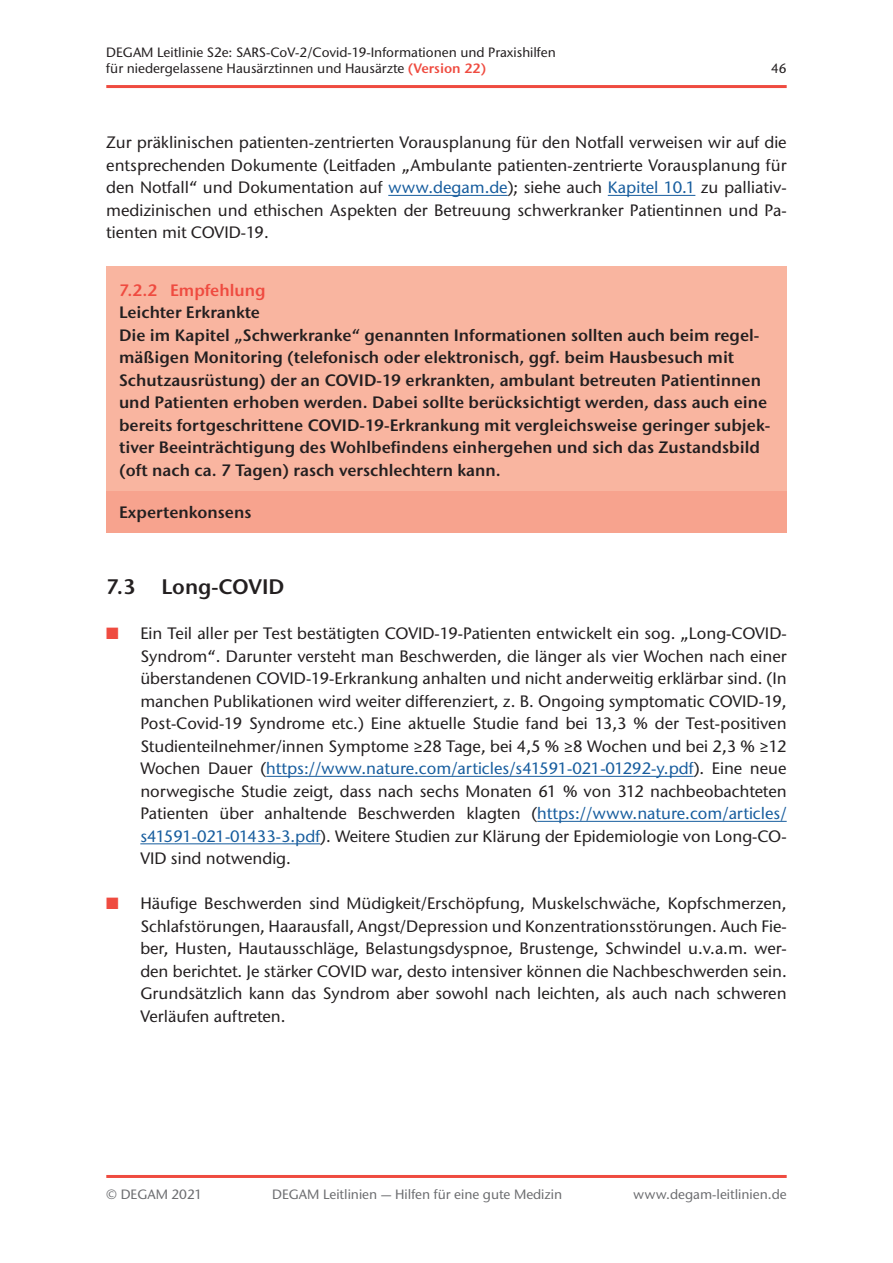
<style>
.page{position:relative;width:893px;height:1263px;background:#fff}
.page>*{position:absolute;margin:0;border:0;box-sizing:border-box;transform-origin:0 0}
.t1{font:600 21px "Stone Sans ITC Pro";color:#231f20}
.t2{font:500 16.5px/22.5px "Stone Sans ITC Std";color:#231f20;text-align:justify}
.t3{font:600 16.5px/22.5px "Stone Sans ITC Pro";color:#231f20}
.t4{font:600 16.5px "Stone Sans ITC Pro";color:#ef4b40}
.t5{font:500 13.5px/16.2px "Stone Sans ITC Std";color:#231f20}
.t6{font:500 13.5px "Stone Sans ITC Std";color:#6c6d70}
.s1{font-family:"Stone Sans ITC Pro";font-weight:600;color:#ef4b40}
.s2{color:#175d9e}
.s3{color:#ef4b40}
</style>
<div class="page">
<hr style="left:106px;top:85px;width:681px;height:3px;background:#ef4b40">
<hr style="left:106px;top:1175px;width:681px;height:3px;background:#ef4b40">
<hr style="left:388px;top:195px;width:120px;height:1px;background:#175d9e">
<hr style="left:608px;top:195px;width:87px;height:1px;background:#175d9e">
<hr style="left:266px;top:776px;width:428px;height:1px;background:#175d9e">
<hr style="left:537px;top:821px;width:250px;height:1px;background:#175d9e">
<hr style="left:140px;top:843px;width:180px;height:1px;background:#175d9e">
<div style="left:106px;top:267px;width:681px;height:224px;background:#f9b5a0"></div>
<div style="left:106px;top:491px;width:681px;height:42px;background:#f7a38e"></div>
<p class="t5" style="left:106px;top:44px;width:451px">DEGAM Leitlinie S2e: SARS-CoV-2/Covid-19-Informationen und Praxishilfen für niedergelassene Hausärztinnen und Hausärzte <span class="s1">(Version 22)</span></p>
<p class="t5" style="left:771px;top:61px;width:17px">46</p>
<p class="t2" style="left:106px;top:131px;width:682px">Zur präklinischen patienten-zentrierten Vorausplanung für den Notfall verweisen wir auf die entsprechenden Dokumente (Leitfaden „Ambulante patienten-zentrierte Vorausplanung für den Notfall“ und Dokumentation auf <span class="s2">www.degam.de</span>); siehe auch <span class="s2">Kapitel 10.1</span> zu palliativ&shy;medizinischen und ethischen Aspekten der Betreuung schwerkranker Patientinnen und Pa&shy;tienten mit COVID-19.</p>
<p class="t4" style="left:119px;top:280px;width:148px">7.2.2 Empfehlung</p>
<p class="t3" style="left:119px;top:301px;width:653px">Leichter Erkrankte<br>Die im Kapitel „Schwerkranke“ genannten Informationen sollten auch beim regel&shy;mäßigen Monitoring (telefonisch oder elektronisch, ggf. beim Hausbesuch mit Schutzausrüstung) der an COVID-19 erkrankten, ambulant betreuten Patientinnen und Patienten erhoben werden. Dabei sollte berücksichtigt werden, dass auch eine bereits fortgeschrittene COVID-19-Erkrankung mit vergleichsweise geringer subjek&shy;tiver Beeinträchtigung des Wohlbefindens einhergehen und sich das Zustandsbild (oft nach ca. 7 Tagen) rasch verschlechtern kann.</p>
<p class="t3" style="left:119px;top:501px;width:134px">Expertenkonsens</p>
<p class="t1" style="left:106px;top:574px;width:180px">7.3 Long-COVID</p>
<p class="t2" style="left:140px;top:622px;width:648px;text-indent:-34px"><span class="s3">■</span> Ein Teil aller per Test bestätigten COVID-19-Patienten entwickelt ein sog. „Long-COVID-Syndrom“. Darunter versteht man Beschwerden, die länger als vier Wochen nach einer überstandenen COVID-19-Erkrankung anhalten und nicht anderweitig erklärbar sind. (In manchen Publikationen wird weiter differenziert, z. B. Ongoing symptomatic COVID-19, Post-Covid-19 Syndrome etc.) Eine aktuelle Studie fand bei 13,3 % der Test-positiven Studienteilnehmer/innen Symptome ≥28 Tage, bei 4,5 % ≥8 Wochen und bei 2,3 % ≥12<br>Wochen Dauer (<span class="s2">https://www.nature.com/articles/s41591-021-01292-y.pdf</span>). Eine neue norwegische Studie zeigt, dass nach sechs Monaten 61 % von 312 nachbeobachteten Patienten über anhaltende Beschwerden klagten (<span class="s2">https://www.nature.com/articles/ s41591-021-01433-3.pdf</span>). Weitere Studien zur Klärung der Epidemiologie von Long-CO-VID sind notwendig.</p>
<p class="t2" style="left:140px;top:892px;width:648px;text-indent:-34px"><span class="s3">■</span> Häufige Beschwerden sind Müdigkeit/Erschöpfung, Muskelschwäche, Kopfschmerzen, Schlafstörungen, Haarausfall, Angst/Depression und Konzentrationsstörungen. Auch Fie&shy;ber, Husten, Hautausschläge, Belastungsdyspnoe, Brustenge, Schwindel u.v.a.m. wer&shy;den berichtet. Je stärker COVID war, desto intensiver können die Nachbeschwerden sein.<br>Grundsätzlich kann das Syndrom aber sowohl nach leichten, als auch nach schweren Verläufen auftreten.</p>
<p class="t6" style="left:106px;top:1186px;width:97px">© DEGAM 2021</p>
<p class="t6" style="left:272px;top:1186px;width:292px">DEGAM Leitlinien — Hilfen für eine gute Medizin</p>
<p class="t6" style="left:633px;top:1186px;width:155px">www.degam-leitlinien.de</p>
</div>
